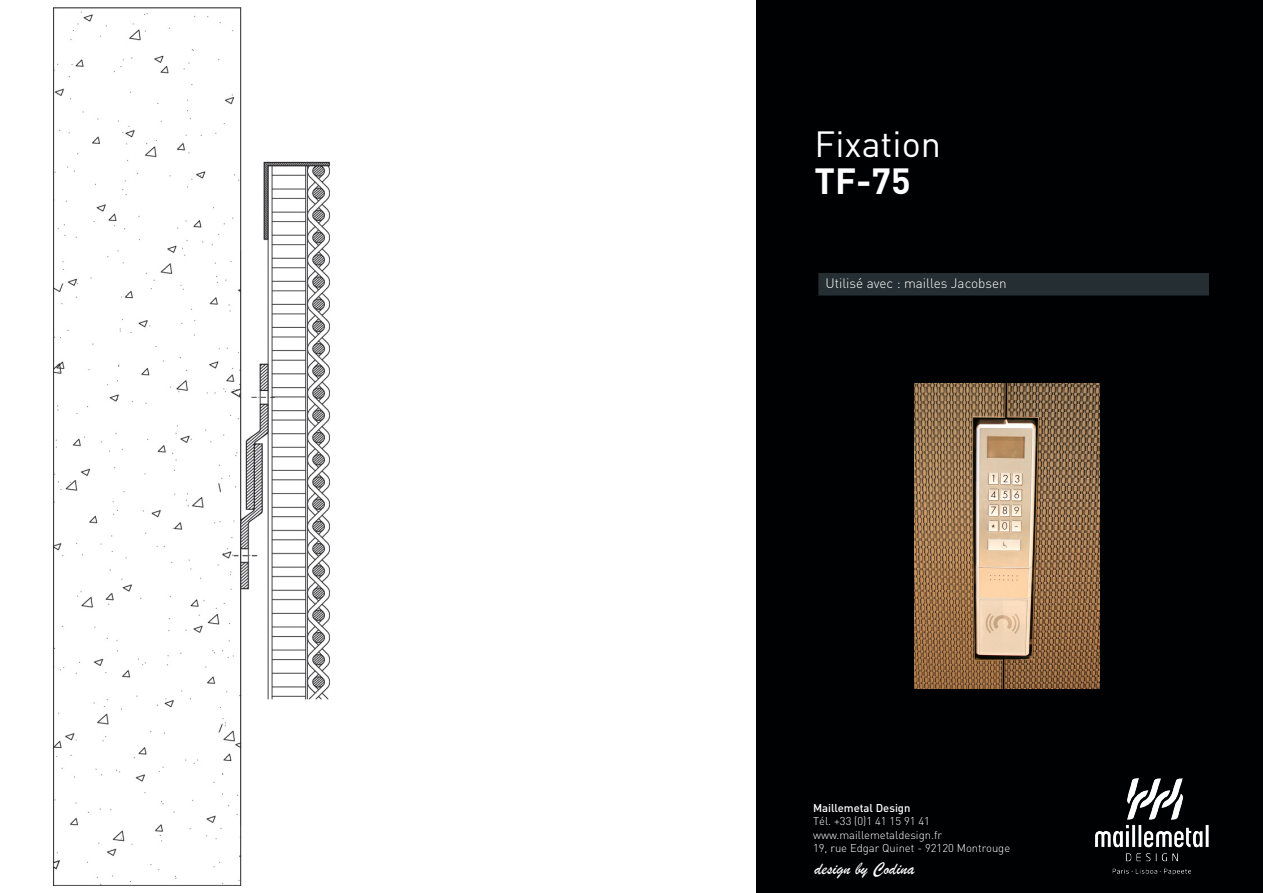
<style>
.page{position:relative;width:1263px;height:893px;background:#fff}
.page>*{position:absolute;margin:0;border:0;box-sizing:border-box;transform-origin:0 0}
.t1{font:36px "DIN";color:#fff}
.t2{font:700 36px "DIN";color:#fff}
.t3{font:18px "Brush Script";color:#fff}
.t4{font:300 13.5px "DIN";color:#fff}
.t5{font:300 11.25px/13.5px "DIN";color:#fff}
.t6{font:500 11.25px "DIN";color:#fff}
</style>
<div class="page">
<div style="left:757px;top:0;width:506px;height:893px;background:#000103"></div>
<img style="left:54px;top:7px;width:275px;height:878px">
<div style="left:817px;top:272px;width:392px;height:25px;background:#252e32"></div>
<hr style="left:815px;top:270px;width:394px;height:3px;background:#000103">
<hr style="left:815px;top:273px;width:3px;height:23px;background:#000103">
<hr style="left:815px;top:296px;width:394px;height:3px;background:#000103">
<img style="left:915px;top:383px;width:185px;height:305px">
<img style="left:1096px;top:778px;width:113px;height:97px">
<p class="t1" style="left:814px;top:121px;width:128px">Fixation</p>
<p class="t2" style="left:814px;top:158px;width:98px">TF-75</p>
<p class="t4" style="left:825px;top:275px;width:183px">Utilisé avec : mailles Jacobsen</p>
<p class="t6" style="left:813px;top:800px;width:99px">Maillemetal Design</p>
<p class="t5" style="left:813px;top:814px;width:130px">Tél. +33 (0)1 41 15 91 41 www.maillemetaldesign.fr</p>
<p class="t5" style="left:813px;top:841px;width:199px">19, rue Edgar Quinet - 92120 Montrouge</p>
<p class="t3" style="left:814px;top:857px;width:102px">design by Codina</p>
</div>
